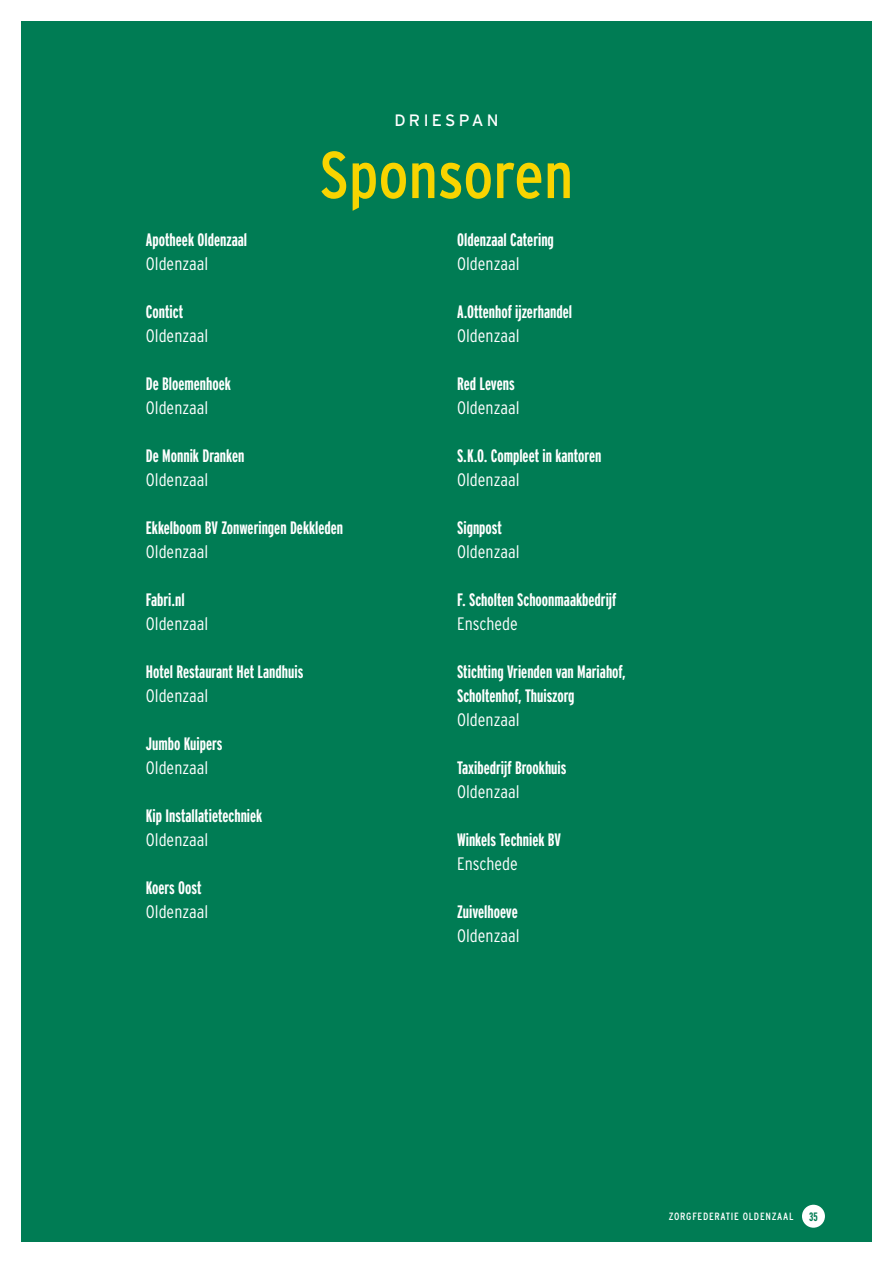
<style>
.page{position:relative;width:893px;height:1263px;background:#fff}
.page>*{position:absolute;margin:0;border:0;box-sizing:border-box;transform-origin:0 0}
.t1{font:condensed 66px "Interstate";color:#f8d400}
.t2{font:18px/24px "Interstate Bold Comp";color:#fff}
.t3{font:300 condensed 18px "Interstate";color:#fff}
.t4{font:16.5px "Interstate";letter-spacing:.2em;color:#fff}
.t5{font:12.15px "Interstate Bold Comp";color:#007c54}
.t6{font:condensed 10.5px "Interstate";letter-spacing:.07em;color:#fff}
</style>
<div class="page">
<div style="left:21px;top:21px;width:851px;height:1221px;background:#007c54"></div>
<div style="left:802px;top:1205px;width:23px;height:23px;background:#fff;border-radius:50%"></div>
<p class="t4" style="left:394px;top:111px;width:106px">DRIESPAN</p>
<h1 class="t1" style="left:320px;top:138px;width:255px">Sponsoren</h1>
<p class="t2" style="left:146px;top:228px;width:103px">Apotheek Oldenzaal</p>
<p class="t3" style="left:146px;top:254px;width:64px">Oldenzaal</p>
<p class="t2" style="left:146px;top:300px;width:39px">Contict</p>
<p class="t3" style="left:146px;top:326px;width:64px">Oldenzaal</p>
<p class="t2" style="left:146px;top:372px;width:87px">De Bloemenhoek</p>
<p class="t3" style="left:146px;top:398px;width:64px">Oldenzaal</p>
<p class="t2" style="left:146px;top:444px;width:100px">De Monnik Dranken</p>
<p class="t3" style="left:146px;top:470px;width:64px">Oldenzaal</p>
<p class="t2" style="left:146px;top:516px;width:199px">Ekkelboom BV Zonweringen Dekkleden</p>
<p class="t3" style="left:146px;top:542px;width:64px">Oldenzaal</p>
<p class="t2" style="left:146px;top:588px;width:40px">Fabri.nl</p>
<p class="t3" style="left:146px;top:614px;width:64px">Oldenzaal</p>
<p class="t2" style="left:146px;top:660px;width:159px">Hotel Restaurant Het Landhuis</p>
<p class="t3" style="left:146px;top:686px;width:64px">Oldenzaal</p>
<p class="t2" style="left:146px;top:732px;width:78px">Jumbo Kuipers</p>
<p class="t3" style="left:146px;top:758px;width:64px">Oldenzaal</p>
<p class="t2" style="left:146px;top:804px;width:118px">Kip Installatietechniek</p>
<p class="t3" style="left:146px;top:830px;width:64px">Oldenzaal</p>
<p class="t2" style="left:146px;top:876px;width:57px">Koers Oost</p>
<p class="t3" style="left:146px;top:902px;width:64px">Oldenzaal</p>
<p class="t2" style="left:457px;top:228px;width:98px">Oldenzaal Catering</p>
<p class="t3" style="left:457px;top:254px;width:64px">Oldenzaal</p>
<p class="t2" style="left:457px;top:300px;width:116px">A.Ottenhof ijzerhandel</p>
<p class="t3" style="left:457px;top:326px;width:64px">Oldenzaal</p>
<p class="t2" style="left:457px;top:372px;width:59px">Red Levens</p>
<p class="t3" style="left:457px;top:398px;width:64px">Oldenzaal</p>
<p class="t2" style="left:457px;top:444px;width:146px">S.K.O. Compleet in kantoren</p>
<p class="t3" style="left:457px;top:470px;width:64px">Oldenzaal</p>
<p class="t2" style="left:457px;top:516px;width:46px">Signpost</p>
<p class="t3" style="left:457px;top:542px;width:64px">Oldenzaal</p>
<p class="t2" style="left:457px;top:588px;width:161px">F. Scholten Schoonmaakbedrijf</p>
<p class="t3" style="left:457px;top:614px;width:62px">Enschede</p>
<p class="t2" style="left:457px;top:660px;width:170px">Stichting Vrienden van Mariahof,<br>Scholtenhof, Thuiszorg</p>
<p class="t3" style="left:457px;top:710px;width:64px">Oldenzaal</p>
<p class="t2" style="left:457px;top:756px;width:111px">Taxibedrijf Brookhuis</p>
<p class="t3" style="left:457px;top:782px;width:64px">Oldenzaal</p>
<p class="t2" style="left:457px;top:828px;width:105px">Winkels Techniek BV</p>
<p class="t3" style="left:457px;top:854px;width:62px">Enschede</p>
<p class="t2" style="left:457px;top:900px;width:62px">Zuivelhoeve</p>
<p class="t3" style="left:457px;top:926px;width:64px">Oldenzaal</p>
<p class="t6" style="left:669px;top:1210px;width:126px">ZORGFEDERATIE OLDENZAAL</p>
<p class="t5" style="left:809px;top:1210px;width:10px">35</p>
</div>
